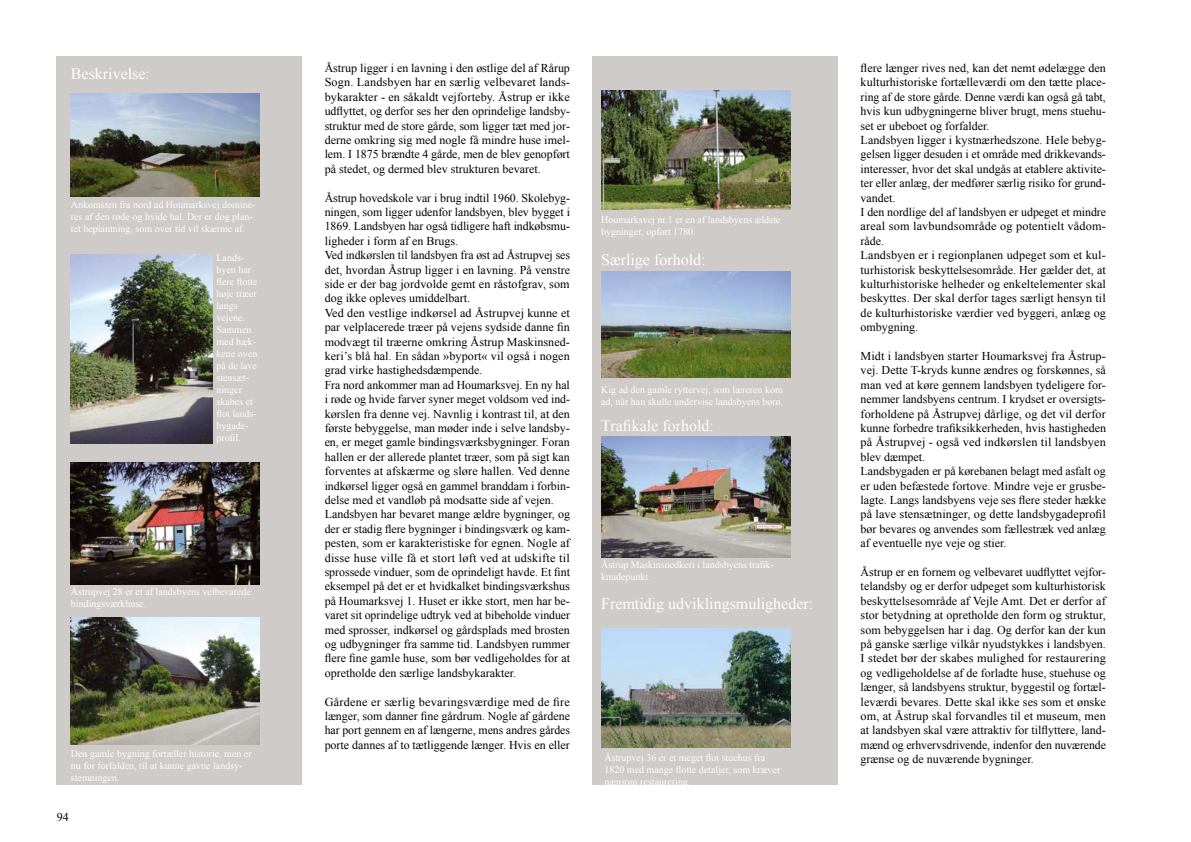
<style>
.page{position:relative;width:1191px;height:842px;background:#fff}
.page>*{position:absolute;margin:0;border:0;box-sizing:border-box;transform-origin:0 0}
.t1{font:16px "Times New Roman";color:#fff}
.t2{font:12px/14.4px "Times New Roman";color:#000;text-align:justify}
.t3{font:10px/12px "Times New Roman";color:#fff}
</style>
<div class="page">
<div style="left:57px;top:57px;width:245px;height:728px;background:#cfcbc9"></div>
<div style="left:592px;top:57px;width:246px;height:728px;background:#cfcbc9"></div>
<img style="left:71px;top:618px;width:189px;height:127px">
<img style="left:601px;top:437px;width:189px;height:120px">
<img style="left:71px;top:94px;width:189px;height:103px">
<img style="left:601px;top:91px;width:189px;height:119px">
<img style="left:71px;top:462px;width:189px;height:122px">
<img style="left:601px;top:628px;width:189px;height:119px">
<img style="left:71px;top:254px;width:141px;height:189px">
<img style="left:601px;top:272px;width:189px;height:105px">
<h1 class="t1" style="left:71px;top:63px;width:81px">Beskrivelse:</h1>
<p class="t3" style="left:71px;top:199px;width:186px">Ankomsten fra nord ad Houmarksvej domine&shy;res af den røde og hvide hal. Der er dog plan&shy;tet beplantning, som over tid vil skærme af.</p>
<p class="t3" style="left:216px;top:252px;width:42px">Lands&shy;byen har flere flotte høje træer langs vejene.<br>Sammen med hæk&shy;kene oven på de lave stensæt&shy;ninger skabes et flot lands&shy;bygade&shy;profil.</p>
<p class="t3" style="left:71px;top:585px;width:181px">Åstrupvej 28 er et af landsbyens velbevarede bindingsværkhuse.</p>
<p class="t3" style="left:71px;top:747px;width:182px">Den gamle bygning fortæller historie, men er nu for forfalden, til at kunne gavne landsy&shy;stemningen.</p>
<p class="t2" style="left:57px;top:809px;width:13px">94</p>
<p class="t2" style="left:325px;top:61px;width:247px">Åstrup ligger i en lavning i den østlige del af Rårup Sogn. Landsbyen har en særlig velbevaret lands&shy;bykarakter - en såkaldt vejforteby. Åstrup er ikke udflyttet, og derfor ses her den oprindelige landsby&shy;struktur med de store gårde, som ligger tæt med jor&shy;derne omkring sig med nogle få mindre huse imel&shy;lem. I 1875 brændte 4 gårde, men de blev genopført på stedet, og dermed blev strukturen bevaret.</p>
<p class="t2" style="left:325px;top:190px;width:247px;text-align:left">Åstrup hovedskole var i brug indtil 1960. Skolebyg&shy;ningen, som ligger udenfor landsbyen, blev bygget i 1869. Landsbyen har også tidligere haft indkøbsmu&shy;ligheder i form af en Brugs.<br>Ved indkørslen til landsbyen fra øst ad Åstrupvej ses det, hvordan Åstrup ligger i en lavning. På venstre side er der bag jordvolde gemt en råstofgrav, som dog ikke opleves umiddelbart.<br>Ved den vestlige indkørsel ad Åstrupvej kunne et par velplacerede træer på vejens sydside danne fin modvægt til træerne omkring Åstrup Maskinsned&shy;keri’s blå hal. En sådan »byport« vil også i nogen grad virke hastighedsdæmpende.<br>Fra nord ankommer man ad Houmarksvej. En ny hal i røde og hvide farver syner meget voldsom ved ind&shy;kørslen fra denne vej. Navnlig i kontrast til, at den første bebyggelse, man møder inde i selve landsby&shy;en, er meget gamle bindingsværksbygninger. Foran hallen er der allerede plantet træer, som på sigt kan forventes at afskærme og sløre hallen. Ved denne indkørsel ligger også en gammel branddam i forbin&shy;delse med et vandløb på modsatte side af vejen.<br>Landsbyen har bevaret mange ældre bygninger, og der er stadig flere bygninger i bindingsværk og kam&shy;pesten, som er karakteristiske for egnen. Nogle af disse huse ville få et stort løft ved at udskifte til sprossede vinduer, som de oprindeligt havde. Et fint eksempel på det er et hvidkalket bindingsværkshus på Houmarksvej 1. Huset er ikke stort, men har be&shy;varet sit oprindelige udtryk ved at bibeholde vinduer med sprosser, indkørsel og gårdsplads med brosten og udbygninger fra samme tid. Landsbyen rummer flere fine gamle huse, som bør vedligeholdes for at opretholde den særlige landsbykarakter.</p>
<p class="t2" style="left:325px;top:694px;width:247px">Gårdene er særlig bevaringsværdige med de fire længer, som danner fine gårdrum. Nogle af gårdene har port gennem en af længerne, mens andres gårdes porte dannes af to tætliggende længer. Hvis en eller</p>
<p class="t3" style="left:601px;top:213px;width:181px">Houmarksvej nr.1 er en af landsbyens ældste bygninger, opført 1780.</p>
<h1 class="t1" style="left:601px;top:249px;width:106px">Særlige forhold:</h1>
<p class="t3" style="left:601px;top:384px;width:184px">Kig ad den gamle ryttervej, som læreren kom ad, når han skulle undervise landsbyens børn.</p>
<h1 class="t1" style="left:601px;top:415px;width:114px">Trafikale forhold:</h1>
<p class="t3" style="left:601px;top:559px;width:174px">Åstrup Maskinsnedkeri i landsbyens trafik&shy;knudepunkt.</p>
<h1 class="t1" style="left:601px;top:593px;width:214px">Fremtidig udviklingsmuligheder:</h1>
<p class="t3" style="left:604px;top:752px;width:177px">Åstrupvej 36 er et meget flot stuehus fra<br>1820 med mange flotte detaljer, som kræver nænsom restaurering.</p>
<p class="t2" style="left:860px;top:61px;width:247px;text-align:left">flere længer rives ned, kan det nemt ødelægge den kulturhistoriske fortælleværdi om den tætte place&shy;ring af de store gårde. Denne værdi kan også gå tabt, hvis kun udbygningerne bliver brugt, mens stuehu&shy;set er ubeboet og forfalder.<br>Landsbyen ligger i kystnærhedszone. Hele bebyg&shy;gelsen ligger desuden i et område med drikkevands&shy;interesser, hvor det skal undgås at etablere aktivite&shy;ter eller anlæg, der medfører særlig risiko for grund&shy;vandet.<br>I den nordlige del af landsbyen er udpeget et mindre areal som lavbundsområde og potentielt vådom&shy;råde.<br>Landsbyen er i regionplanen udpeget som et kul&shy;turhistorisk beskyttelsesområde. Her gælder det, at kulturhistoriske helheder og enkeltelementer skal beskyttes. Der skal derfor tages særligt hensyn til de kulturhistoriske værdier ved byggeri, anlæg og ombygning.</p>
<p class="t2" style="left:860px;top:349px;width:247px;text-align:left">Midt i landsbyen starter Houmarksvej fra Åstrup&shy;vej. Dette T-kryds kunne ændres og forskønnes, så man ved at køre gennem landsbyen tydeligere for&shy;nemmer landsbyens centrum. I krydset er oversigts&shy;forholdene på Åstrupvej dårlige, og det vil derfor kunne forbedre trafiksikkerheden, hvis hastigheden på Åstrupvej - også ved indkørslen til landsbyen blev dæmpet.<br>Landsbygaden er på kørebanen belagt med asfalt og er uden befæstede fortove. Mindre veje er grusbe&shy;lagte. Langs landsbyens veje ses flere steder hække på lave stensætninger, og dette landsbygadeprofil bør bevares og anvendes som fællestræk ved anlæg af eventuelle nye veje og stier.</p>
<p class="t2" style="left:860px;top:565px;width:247px">Åstrup er en fornem og velbevaret uudflyttet vejfor&shy;telandsby og er derfor udpeget som kulturhistorisk beskyttelsesområde af Vejle Amt. Det er derfor af stor betydning at opretholde den form og struktur, som bebyggelsen har i dag. Og derfor kan der kun på ganske særlige vilkår nyudstykkes i landsbyen.<br>I stedet bør der skabes mulighed for restaurering og vedligeholdelse af de forladte huse, stuehuse og længer, så landsbyens struktur, byggestil og fortæl&shy;leværdi bevares. Dette skal ikke ses som et ønske om, at Åstrup skal forvandles til et museum, men at landsbyen skal være attraktiv for tilflyttere, land&shy;mænd og erhvervsdrivende, indenfor den nuværende grænse og de nuværende bygninger.</p>
</div>
